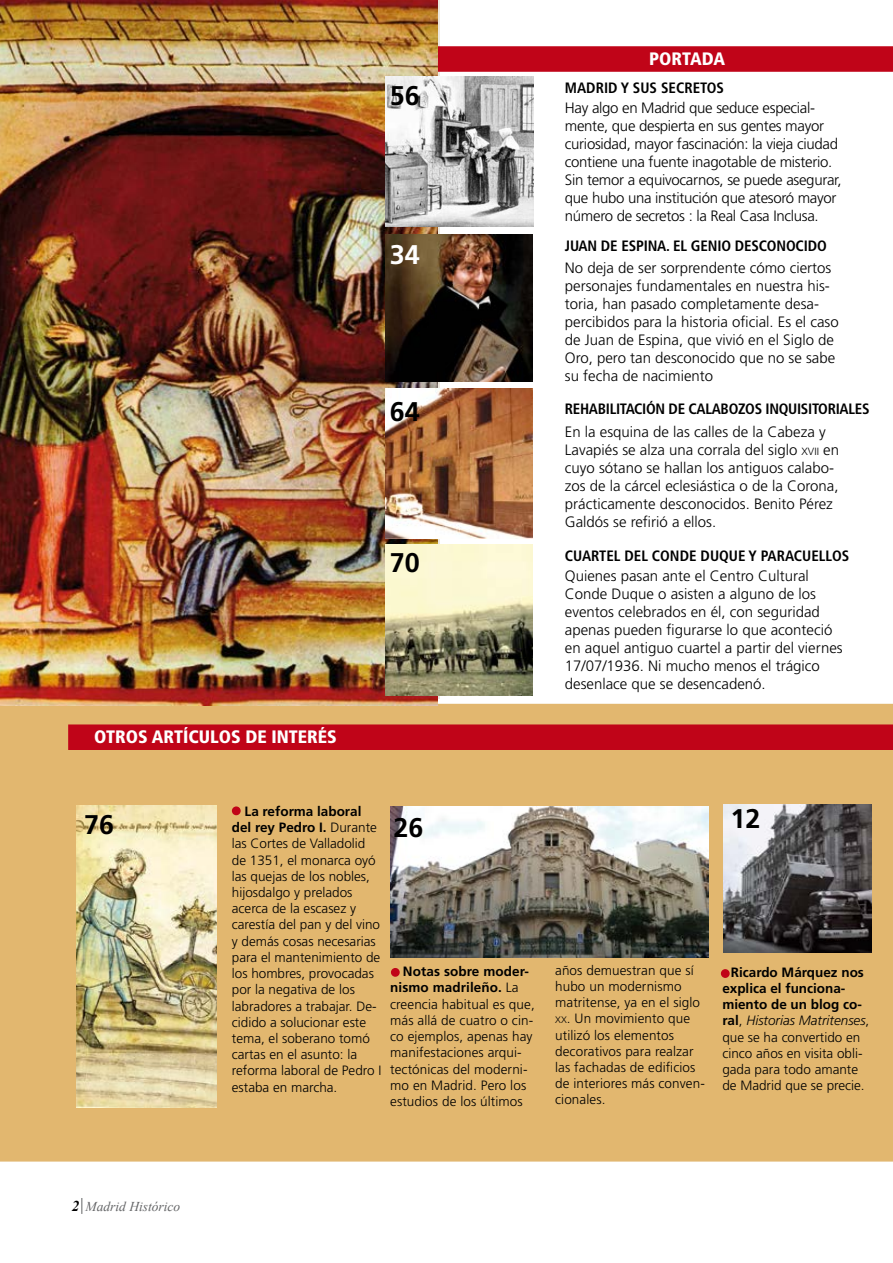
<style>
.page{position:relative;width:893px;height:1263px;background:#fff}
.page>*{position:absolute;margin:0;border:0;box-sizing:border-box;transform-origin:0 0}
.t1{font:700 27px "Frutiger LT Std";color:#000}
.t2{font:700 27px "Frutiger LT Std";color:#fff}
.t3{font:900 condensed 18px "Frutiger LT Std";color:#fff}
.t4{font:300 15px/18px "Frutiger LT Std";color:#000}
.t5{font:300 15px/18px "Frutiger LT Std";letter-spacing:-.02em;color:#000}
.t6{font:700 condensed 15px "Frutiger LT Std";letter-spacing:-.01em;color:#000}
.t7{font:300 13.5px/16.2px "Frutiger LT Std";color:#000}
.t8{font:italic 13.5px "Times New Roman";color:#646567}
.s1{font-size:10.5px}
.s2{font-weight:700}
.s3{font-size:9.45px}
.s4{font-style:italic}
.s5{font-weight:700;font-size:15px;color:#000}
</style>
<div class="page">
<div style="left:0;top:704px;width:893px;height:457px;background:#e2b76f"></div>
<svg style="left:82px;top:1198px;width:1px;height:16px"></svg>
<div style="left:418px;top:46px;width:475px;height:26px;background:#c00418;border:2px solid #c00418"></div>
<div style="left:68px;top:724px;width:825px;height:26px;background:#c00418"></div>
<svg style="left:892px;top:46px;width:1px;height:26px"></svg>
<img style="left:0;top:0;width:438px;height:706px">
<img style="left:386px;top:77px;width:148px;height:150px">
<img style="left:385px;top:234px;width:148px;height:148px">
<img style="left:385px;top:389px;width:148px;height:150px">
<img style="left:385px;top:545px;width:148px;height:150px">
<img style="left:390px;top:806px;width:318px;height:151px">
<img style="left:77px;top:806px;width:140px;height:301px">
<img style="left:723px;top:804px;width:148px;height:148px">
<div style="left:392px;top:969px;width:7px;height:7px;background:#c00418;border-radius:50%"></div>
<div style="left:391px;top:968px;width:9px;height:9px;border:2px solid #c00418;border-radius:50%"></div>
<div style="left:722px;top:970px;width:7px;height:7px;background:#c00418;border-radius:50%"></div>
<div style="left:721px;top:969px;width:9px;height:9px;border:2px solid #c00418;border-radius:50%"></div>
<div style="left:233px;top:807px;width:7px;height:7px;background:#c00418;border-radius:50%"></div>
<div style="left:232px;top:806px;width:9px;height:9px;border:2px solid #c00418;border-radius:50%"></div>
<h1 class="t1" style="left:390px;top:80px;width:32px">56</h1>
<h1 class="t2" style="left:390px;top:239px;width:32px">34</h1>
<h1 class="t1" style="left:390px;top:395px;width:32px">64</h1>
<h1 class="t1" style="left:390px;top:546px;width:32px">70</h1>
<h2 class="t3" style="left:108px;top:724px;width:244px">OTROS ARTÍCULOS DE INTERÉS</h2>
<h2 class="t3" style="left:94px;top:726px;width:244px">OTROS ARTÍCULOS DE INTERÉS</h2>
<h2 class="t3" style="left:649px;top:48px;width:78px">PORTADA</h2>
<p class="t6" style="left:565px;top:79px;width:161px">MADRID Y SUS SECRETOS</p>
<p class="t5" style="left:565px;top:100px;width:278px">Hay algo en Madrid que seduce especial&shy;mente, que despierta en sus gentes mayor curiosidad, mayor fascinación: la vieja ciudad contiene una fuente inagotable de misterio.<br>Sin temor a equivocarnos, se puede asegurar, que hubo una institución que atesoró mayor número de secretos : la Real Casa Inclusa.</p>
<p class="t6" style="left:565px;top:237px;width:263px">JUAN DE ESPINA. EL GENIO DESCONOCIDO</p>
<p class="t4" style="left:565px;top:259px;width:275px">No deja de ser sorprendente cómo ciertos personajes fundamentales en nuestra his&shy;toria, han pasado completamente desa&shy;percibidos para la historia oficial. Es el caso de Juan de Espina, que vivió en el Siglo de Oro, pero tan desconocido que no se sabe su fecha de nacimiento</p>
<p class="t6" style="left:565px;top:400px;width:306px">REHABILITACIÓN DE CALABOZOS INQUISITORIALES</p>
<p class="t4" style="left:565px;top:423px;width:276px">En la esquina de las calles de la Cabeza y Lavapiés se alza una corrala del siglo <span class="s1">XVII</span> en cuyo sótano se hallan los antiguos calabo&shy;zos de la cárcel eclesiástica o de la Corona, prácticamente desconocidos. Benito Pérez Galdós se refirió a ellos.</p>
<p class="t6" style="left:565px;top:546px;width:286px">CUARTEL DEL CONDE DUQUE Y PARACUELLOS</p>
<p class="t4" style="left:565px;top:567px;width:279px">Quienes pasan ante el Centro Cultural Conde Duque o asisten a alguno de los eventos celebrados en él, con seguridad apenas pueden figurarse lo que aconteció en aquel antiguo cuartel a partir del viernes 17/07/1936. Ni mucho menos el trágico desenlace que se desencadenó.</p>
<p class="t7" style="left:232px;top:803px;width:151px;text-indent:13px"><span class="s2">La reforma laboral del rey Pedro I.</span> Durante las Cortes de Valladolid de 1351, el monarca oyó las quejas de los nobles, hijosdalgo y prelados acerca de la escasez y carestía del pan y del vino y demás cosas necesarias para el mantenimiento de los hombres, provocadas por la negativa de los labradores a trabajar. De&shy;cidido a solucionar este tema, el soberano tomó cartas en el asunto: la reforma laboral de Pedro I estaba en marcha.</p>
<h1 class="t1" style="left:84px;top:809px;width:32px">76</h1>
<h1 class="t1" style="left:393px;top:812px;width:32px">26</h1>
<h1 class="t1" style="left:731px;top:803px;width:32px">12</h1>
<p class="t7" style="left:555px;top:962px;width:151px">años demuestran que sí hubo un modernismo matritense, ya en el siglo<br><span class="s3">XX</span>. Un movimiento que utilizó los elementos decorativos para realzar las fachadas de edificios de interiores más conven&shy;cionales.</p>
<p class="t7" style="left:722px;top:964px;width:149px;text-indent:9px"><span class="s2">Ricardo Márquez nos explica el funciona&shy;miento de un blog co&shy;ral</span>, <span class="s4">Historias Matritenses</span>, que se ha convertido en cinco años en visita obli&shy;gada para todo amante de Madrid que se precie.</p>
<p class="t7" style="left:390px;top:964px;width:146px;text-indent:13px"><span class="s2">Notas sobre moder&shy;nismo madrileño.</span> La creencia habitual es que, más allá de cuatro o cin&shy;co ejemplos, apenas hay manifestaciones arqui&shy;tectónicas del moderni&shy;mo en Madrid. Pero los estudios de los últimos</p>
<p class="t8" style="left:72px;top:1197px;width:110px"><span class="s5">2</span> Madrid Histórico</p>
</div>
